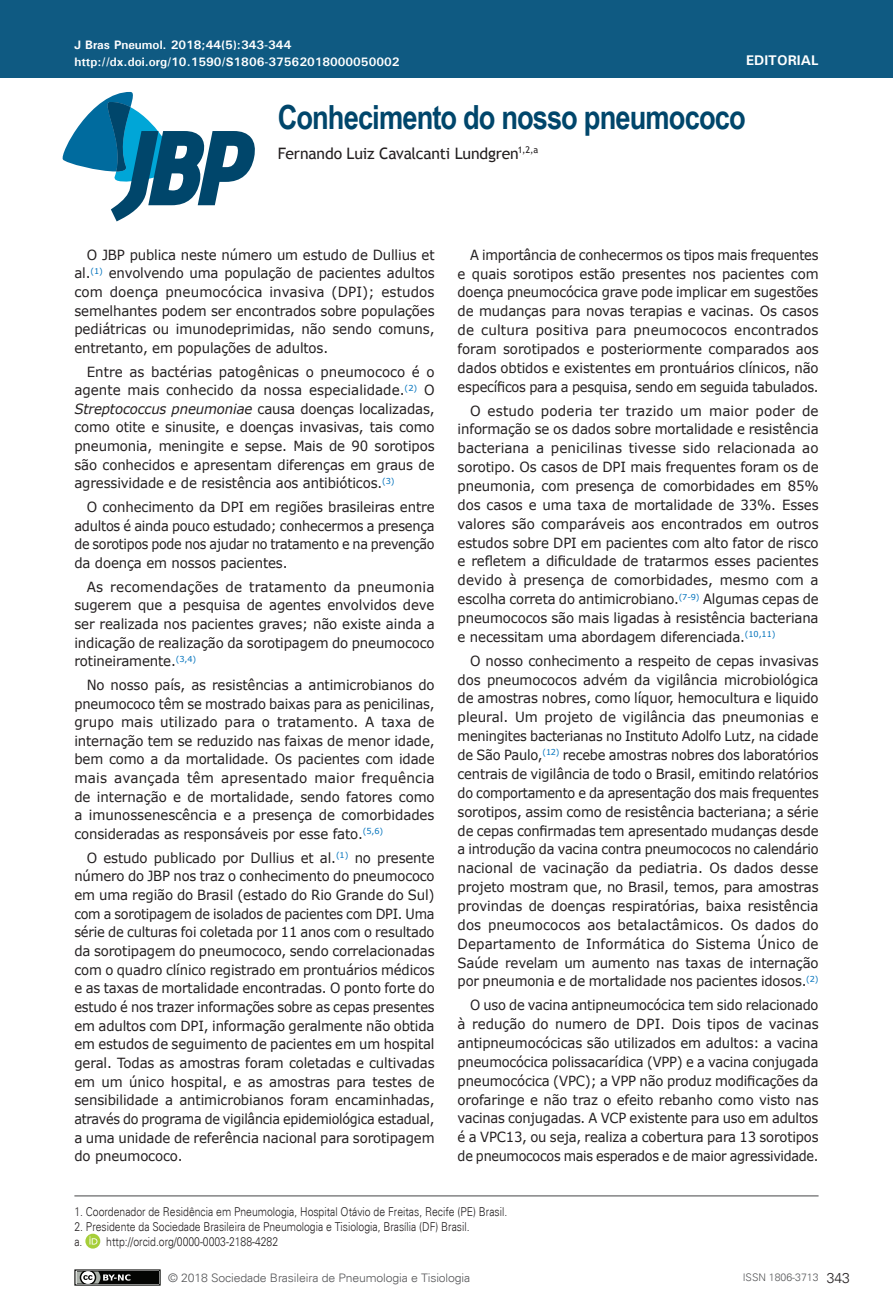
<style>
.page{position:relative;width:893px;height:1315px;background:#fff}
.page>*{position:absolute;margin:0;border:0;box-sizing:border-box;transform-origin:0 0}
.t1{font:700 33.25px "Arial Narrow";letter-spacing:-.025em;color:#00466b}
.t2{font:15.75px "Trebuchet MS";letter-spacing:-.015em;color:#231f20}
.t3{font:14px/18.7px "Verdana";letter-spacing:-.01em;color:#231f20;text-align:justify;scale:.95 1}
.t4{font:14px/18.9px "Verdana";letter-spacing:-.01em;color:#231f20;text-align:justify;scale:.96 1}
.t5{font:14px/18.9px "Verdana";letter-spacing:-.01em;color:#231f20;text-align:justify;scale:.93 1}
.t6{font:14px/18.7px "Verdana";letter-spacing:-.01em;color:#231f20;text-align:justify}
.t7{font:700 14px "Univers";color:#fff}
.t8{font:300 14px "Univers";color:#231f20}
.t9{font:300 12.25px/14.7px "Univers";color:#231f20;scale:.85 1}
.t10{font:700 12.25px "Univers";color:#fff}
.t11{font:300 11.72px "Univers";letter-spacing:-.01em;color:#57585a;scale:1.04 1}
.t12{font:300 10.5px "Univers";color:#57585a}
.s1{font-style:italic}
</style>
<div class="page">
<div style="left:0;top:0;width:893px;height:78px;background:#0f5a82"></div>
<svg style="left:62px;top:91px;width:193px;height:130px"></svg>
<div style="left:75px;top:1270px;width:85px;height:15px;background:#040503"></div>
<div style="left:74px;top:1269px;width:87px;height:16px;border:1px solid #040503"></div>
<svg style="left:74px;top:1269px;width:56px;height:17px"></svg>
<hr style="left:74px;top:1195px;width:745px;height:1px;background:#454647">
<svg style="left:85px;top:1237px;width:16px;height:11px"></svg>
<svg style="left:85px;top:1233px;width:15px;height:15px"></svg>
<svg style="left:89px;top:1236px;width:8px;height:8px"></svg>
<p class="t10" style="left:74px;top:38px;width:218px">J Bras Pneumol. 2018;44(5):343-344</p>
<p class="t7" style="left:746px;top:52px;width:74px">EDITORIAL</p>
<p class="t10" style="left:74px;top:54px;width:327px">http://dx.doi.org/10.1590/S1806-37562018000050002</p>
<h1 class="t1" style="left:278px;top:92px;width:469px">Conhecimento do nosso pneumococo</h1>
<p class="t2" style="left:278px;top:144px;width:262px">Fernando Luiz Cavalcanti Lundgren<sup>1,2,a</sup></p>
<p class="t3" style="left:74px;top:245px;width:381px;text-indent:12px">O JBP publica neste número um estudo de Dullius et al.<sup>(1)</sup> envolvendo uma população de pacientes adultos com doença pneumocócica invasiva (DPI); estudos semelhantes podem ser encontrados sobre populações pediátricas ou imunodeprimidas, não sendo comuns, entretanto, em populações de adultos.</p>
<p class="t4" style="left:74px;top:362px;width:377px;text-indent:12px">Entre as bactérias patogênicas o pneumococo é o agente mais conhecido da nossa especialidade.<sup>(2)</sup> O <span class="s1">Streptococcus pneumoniae</span> causa doenças localizadas, como otite e sinusite, e doenças invasivas, tais como pneumonia, meningite e sepse. Mais de 90 sorotipos são conhecidos e apresentam diferenças em graus de agressividade e de resistência aos antibióticos.<sup>(3)</sup></p>
<p class="t3" style="left:74px;top:497px;width:381px;text-indent:12px">O conhecimento da DPI em regiões brasileiras entre adultos é ainda pouco estudado; conhecermos a presença de sorotipos pode nos ajudar no tratamento e na prevenção da doença em nossos pacientes.</p>
<p class="t6" style="left:74px;top:577px;width:362px;text-indent:12px">As recomendações de tratamento da pneumonia sugerem que a pesquisa de agentes envolvidos deve ser realizada nos pacientes graves; não existe ainda a indicação de realização da sorotipagem do pneumococo rotineiramente.<sup>(3,4)</sup></p>
<p class="t3" style="left:74px;top:675px;width:381px;text-indent:12px">No nosso país, as resistências a antimicrobianos do pneumococo têm se mostrado baixas para as penicilinas, grupo mais utilizado para o tratamento. A taxa de internação tem se reduzido nas faixas de menor idade, bem como a da mortalidade. Os pacientes com idade mais avançada têm apresentado maior frequência de internação e de mortalidade, sendo fatores como a imunossenescência e a presença de comorbidades consideradas as responsáveis por esse fato.<sup>(5,6)</sup></p>
<p class="t3" style="left:74px;top:848px;width:381px;text-indent:12px">O estudo publicado por Dullius et al.<sup>(1)</sup> no presente número do JBP nos traz o conhecimento do pneumococo em uma região do Brasil (estado do Rio Grande do Sul) com a sorotipagem de isolados de pacientes com DPI. Uma série de culturas foi coletada por 11 anos com o resultado da sorotipagem do pneumococo, sendo correlacionadas com o quadro clínico registrado em prontuários médicos e as taxas de mortalidade encontradas. O ponto forte do estudo é nos trazer informações sobre as cepas presentes em adultos com DPI, informação geralmente não obtida em estudos de seguimento de pacientes em um hospital geral. Todas as amostras foram coletadas e cultivadas em um único hospital, e as amostras para testes de sensibilidade a antimicrobianos foram encaminhadas, através do programa de vigilância epidemiológica estadual, a uma unidade de referência nacional para sorotipagem do pneumococo.</p>
<p class="t5" style="left:458px;top:245px;width:390px;text-indent:12px">A importância de conhecermos os tipos mais frequentes e quais sorotipos estão presentes nos pacientes com doença pneumocócica grave pode implicar em sugestões de mudanças para novas terapias e vacinas. Os casos de cultura positiva para pneumococos encontrados foram sorotipados e posteriormente comparados aos dados obtidos e existentes em prontuários clínicos, não específicos para a pesquisa, sendo em seguida tabulados.</p>
<p class="t4" style="left:458px;top:401px;width:378px;text-indent:12px">O estudo poderia ter trazido um maior poder de informação se os dados sobre mortalidade e resistência bacteriana a penicilinas tivesse sido relacionada ao sorotipo. Os casos de DPI mais frequentes foram os de pneumonia, com presença de comorbidades em 85% dos casos e uma taxa de mortalidade de 33%. Esses valores são comparáveis aos encontrados em outros estudos sobre DPI em pacientes com alto fator de risco e refletem a dificuldade de tratarmos esses pacientes devido à presença de comorbidades, mesmo com a escolha correta do antimicrobiano.<sup>(7-9)</sup> Algumas cepas de pneumococos são mais ligadas à resistência bacteriana e necessitam uma abordagem diferenciada.<sup>(10,11)</sup></p>
<p class="t3" style="left:458px;top:651px;width:381px;text-indent:12px">O nosso conhecimento a respeito de cepas invasivas dos pneumococos advém da vigilância microbiológica de amostras nobres, como líquor, hemocultura e liquido pleural. Um projeto de vigilância das pneumonias e meningites bacterianas no Instituto Adolfo Lutz, na cidade de São Paulo,<sup>(12)</sup> recebe amostras nobres dos laboratórios centrais de vigilância de todo o Brasil, emitindo relatórios do comportamento e da apresentação dos mais frequentes sorotipos, assim como de resistência bacteriana; a série de cepas confirmadas tem apresentado mudanças desde a introdução da vacina contra pneumococos no calendário nacional de vacinação da pediatria. Os dados desse projeto mostram que, no Brasil, temos, para amostras provindas de doenças respiratórias, baixa resistência dos pneumococos aos betalactâmicos. Os dados do Departamento de Informática do Sistema Único de Saúde revelam um aumento nas taxas de internação por pneumonia e de mortalidade nos pacientes idosos.<sup>(2)</sup></p>
<p class="t5" style="left:458px;top:995px;width:390px;text-indent:12px">O uso de vacina antipneumocócica tem sido relacionado à redução do numero de DPI. Dois tipos de vacinas antipneumocócicas são utilizados em adultos: a vacina pneumocócica polissacarídica (VPP) e a vacina conjugada pneumocócica (VPC); a VPP não produz modificações da orofaringe e não traz o efeito rebanho como visto nas vacinas conjugadas. A VCP existente para uso em adultos é a VPC13, ou seja, realiza a cobertura para 13 sorotipos de pneumococos mais esperados e de maior agressividade.</p>
<p class="t9" style="left:74px;top:1204px;width:511px">1. Coordenador de Residência em Pneumologia, Hospital Otávio de Freitas, Recife (PE) Brasil.</p>
<p class="t9" style="left:74px;top:1219px;width:466px">2. Presidente da Sociedade Brasileira de Pneumologia e Tisiologia, Brasília (DF) Brasil. a. http://orcid.org/0000-0003-2188-4282</p>
<p class="t11" style="left:168px;top:1270px;width:292px">© 2018 Sociedade Brasileira de Pneumologia e Tisiologia</p>
<p class="t12" style="left:743px;top:1271px;width:77px">ISSN 1806-3713</p>
<p class="t8" style="left:827px;top:1269px;width:25px">343</p>
</div>
